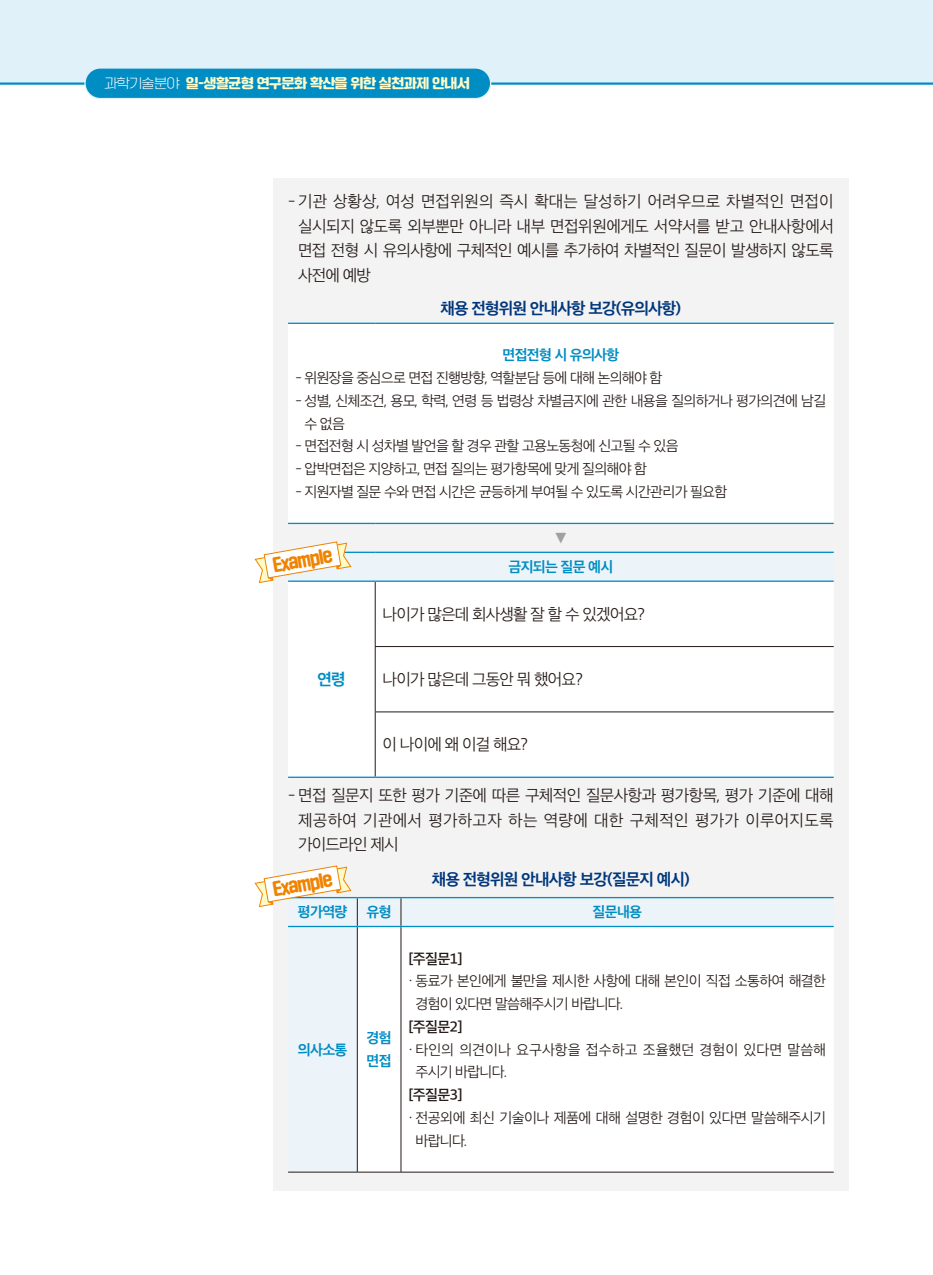
<style>
.page{position:relative;width:933px;height:1275px;background:#fff}
.page>*{position:absolute;margin:0;border:0;box-sizing:border-box;transform-origin:0 0}
.t1{font:16.62px "SD Gyeokdong GL2 f Hv";color:#f08300}
.t2{font:15.75px/24.5px "SD Gothic Neoa Uni c Lt";letter-spacing:-.045em;color:#231916;text-align:justify}
.t3{font:15.75px "SD Gothic Neoa Uni g Bd";letter-spacing:-.05em;color:#00367c}
.t4{font:15.75px "SD Gothic Neoa Uni g Bd";color:#008dc3}
.t5{font:14px/22.8px "SD Gothic Neoa Uni c Lt";letter-spacing:-.05em;color:#231916}
.t6{font:14px/22.8px "SD Gothic Neoa Uni c Lt";color:#231916}
.t7{font:14px/22.8px "SD Gothic Neoa Uni g Bd";letter-spacing:-.05em;color:#008dc3}
.t8{font:14px "SD Gothic Neoa Uni f Sb";letter-spacing:-.05em;color:#231916}
.t9{font:14px "SD Gothic Neoa Uni g Bd";color:#a0a0a1}
.t10{font:13.12px "SD Gyeokdong GL2 f Hv";letter-spacing:-.05em;color:#fffbc7}
.s1{font-family:"SD Gyeokdong GL2 c Lt";color:#fff}
</style>
<div class="page">
<div style="left:0;top:0;width:933px;height:85px;background:#e0f1f9"></div>
<hr style="left:0;top:82px;width:933px;height:3px;background:#008dc3">
<div style="left:85px;top:68px;width:405px;height:31px;background:#008dc3;border-radius:15px"></div>
<div style="left:84px;top:67px;width:407px;height:32px;border:1px solid #e0f1f9;border-radius:15px"></div>
<div style="left:273px;top:179px;width:575px;height:1012px;background:#f3f3f3"></div>
<svg style="left:288px;top:324px;width:545px;height:453px;fill:#fff"></svg>
<div style="left:288px;top:552px;width:545px;height:29px;background:#ecf4fa"></div>
<hr style="left:288px;top:777px;width:87px;height:1px;background:#008dc3">
<hr style="left:288px;top:323px;width:87px;height:1px;background:#008dc3">
<hr style="left:375px;top:323px;width:458px;height:1px;background:#008dc3">
<hr style="left:288px;top:523px;width:87px;height:1px;background:#008dc3">
<hr style="left:375px;top:523px;width:458px;height:1px;background:#008dc3">
<hr style="left:288px;top:552px;width:87px;height:1px;background:#008dc3">
<hr style="left:375px;top:552px;width:458px;height:1px;background:#008dc3">
<hr style="left:375px;top:580px;width:458px;height:2px;background:#008dc3">
<hr style="left:288px;top:580px;width:87px;height:2px;background:#008dc3">
<hr style="left:375px;top:582px;width:1px;height:64px;background:#231916">
<hr style="left:375px;top:647px;width:1px;height:65px;background:#231916">
<hr style="left:375px;top:712px;width:1px;height:65px;background:#231916">
<hr style="left:375px;top:777px;width:458px;height:1px;background:#008dc3">
<hr style="left:375px;top:646px;width:458px;height:1px;background:#231916">
<hr style="left:375px;top:712px;width:458px;height:1px;background:#231916">
<svg style="left:288px;top:898px;width:545px;height:274px"></svg>
<div style="left:358px;top:927px;width:475px;height:245px;background:#fff"></div>
<svg style="left:401px;top:898px;width:1px;height:28px"></svg>
<hr style="left:357px;top:897px;width:44px;height:1px;background:#008dc3">
<hr style="left:401px;top:897px;width:432px;height:1px;background:#008dc3">
<hr style="left:401px;top:926px;width:432px;height:1px;background:#008dc3">
<hr style="left:288px;top:926px;width:69px;height:1px;background:#008dc3">
<hr style="left:357px;top:926px;width:44px;height:1px;background:#008dc3">
<hr style="left:357px;top:927px;width:1px;height:245px;background:#231916">
<hr style="left:401px;top:927px;width:1px;height:245px;background:#231916">
<hr style="left:288px;top:1172px;width:69px;height:1px;background:#231916">
<hr style="left:357px;top:1172px;width:44px;height:1px;background:#231916">
<hr style="left:401px;top:1172px;width:432px;height:1px;background:#231916">
<svg style="left:254px;top:865px;width:104px;height:61px"></svg>
<svg style="left:254px;top:541px;width:98px;height:43px"></svg>
<p class="t10" style="left:104px;top:77px;width:367px"><span class="s1">과학기술분야</span> 일-생활균형 연구문화 확산을 위한 실천과제 안내서</p>
<p class="t2" style="left:298px;top:189px;width:537px;text-indent:-10px">- 기관 상황상, 여성 면접위원의 즉시 확대는 달성하기 어려우므로 차별적인 면접이 실시되지 않도록 외부뿐만 아니라 내부 면접위원에게도 서약서를 받고 안내사항에서 면접 전형 시 유의사항에 구체적인 예시를 추가하여 차별적인 질문이 발생하지 않도록 사전에 예방</p>
<p class="t3" style="left:440px;top:300px;width:242px">채용 전형위원 안내사항 보강(유의사항)</p>
<p class="t7" style="left:502px;top:344px;width:118px">면접전형 시 유의사항</p>
<p class="t5" style="left:295px;top:366px;width:368px">- 위원장을 중심으로 면접 진행방향, 역할분담 등에 대해 논의해야 함</p>
<p class="t5" style="left:304px;top:389px;width:523px;text-indent:-9px">- 성별, 신체조건, 용모, 학력, 연령 등 법령상 차별금지에 관한 내용을 질의하거나 평가의견에 남길 수 없음</p>
<p class="t5" style="left:295px;top:435px;width:384px">- 면접전형 시 성차별 발언을 할 경우 관할 고용노동청에 신고될 수 있음</p>
<p class="t5" style="left:295px;top:457px;width:353px">- 압박면접은 지양하고, 면접 질의는 평가항목에 맞게 질의해야 함</p>
<p class="t5" style="left:295px;top:480px;width:433px">- 지원자별 질문 수와 면접 시간은 균등하게 부여될 수 있도록 시간관리가 필요함</p>
<p class="t9" style="left:554px;top:531px;width:14px">▼</p>
<p class="t7" style="left:508px;top:555px;width:106px">금지되는 질문 예시</p>
<p class="t1" style="left:271px;top:557px;width:62px;rotate:-10deg">Example</p>
<p class="t4" style="left:317px;top:671px;width:30px">연령</p>
<p class="t2" style="left:382px;top:602px;width:264px">나이가 많은데 회사생활 잘 할 수 있겠어요?</p>
<p class="t2" style="left:382px;top:667px;width:202px">나이가 많은데 그동안 뭐 했어요?</p>
<p class="t2" style="left:382px;top:732px;width:147px">이 나이에 왜 이걸 해요?</p>
<p class="t2" style="left:298px;top:783px;width:537px;text-indent:-10px">- 면접 질문지 또한 평가 기준에 따른 구체적인 질문사항과 평가항목, 평가 기준에 대해 제공하여 기관에서 평가하고자 하는 역량에 대한 구체적인 평가가 이루어지도록 가이드라인 제시</p>
<p class="t3" style="left:432px;top:871px;width:260px">채용 전형위원 안내사항 보강(질문지 예시)</p>
<p class="t7" style="left:298px;top:901px;width:51px">평가역량</p>
<p class="t7" style="left:366px;top:901px;width:27px">유형</p>
<p class="t7" style="left:592px;top:901px;width:51px">질문내용</p>
<p class="t1" style="left:271px;top:881px;width:62px;rotate:-10deg">Example</p>
<p class="t7" style="left:298px;top:1038px;width:51px">의사소통</p>
<p class="t7" style="left:366px;top:1026px;width:27px">경험 면접</p>
<p class="t8" style="left:408px;top:951px;width:56px">[주질문1]</p>
<p class="t5" style="left:415px;top:970px;width:412px;text-indent:-7px">· 동료가 본인에게 불만을 제시한 사항에 대해 본인이 직접 소통하여 해결한 경험이 있다면 말씀해주시기 바랍니다.</p>
<p class="t8" style="left:408px;top:1019px;width:56px">[주질문2]</p>
<p class="t6" style="left:415px;top:1038px;width:412px;text-indent:-7px">· 타인의 의견이나 요구사항을 접수하고 조율했던 경험이 있다면 말씀해 주시기 바랍니다.</p>
<p class="t8" style="left:408px;top:1088px;width:56px">[주질문3]</p>
<p class="t5" style="left:415px;top:1106px;width:412px;text-indent:-7px">· 전공외에 최신 기술이나 제품에 대해 설명한 경험이 있다면 말씀해주시기 바랍니다.</p>
</div>
